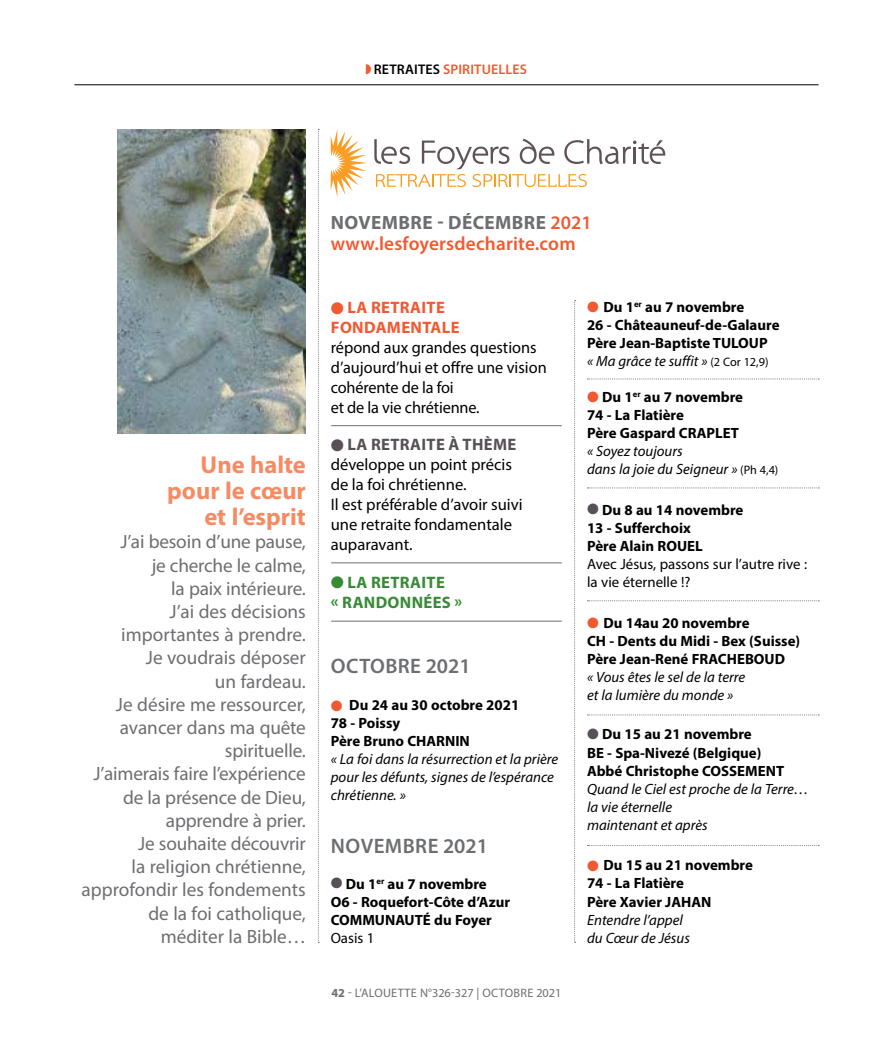
<style>
.page{position:relative;width:893px;height:1042px;background:#fff}
.page>*{position:absolute;margin:0;border:0;box-sizing:border-box;transform-origin:0 0}
.t1{font:700 24.5px/26.2px "Myriad Pro";color:#f68b63;text-align:right}
.t2{font:600 21px "Myriad Pro";letter-spacing:.02em;color:#6d6e71}
.t3{font:19.25px/23.3px "Myriad Pro";letter-spacing:-.005em;color:#6d6e71;text-align:right}
.t4{font:600 19.25px/21.9px "Myriad Pro";letter-spacing:.01em;color:#f15a31}
.t5{font:16.62px/19.9px "Myriad Pro";color:#000}
.t6{font:700 16.62px/19.9px "Myriad Pro";letter-spacing:.02em;color:#f15a31}
.t7{font:700 16.62px/19.9px "Myriad Pro";letter-spacing:.02em;color:#378b36}
.t8{font:700 14.88px/18px "Myriad Pro";color:#000}
.t9{font:italic 14.88px/18px "Myriad Pro";color:#000}
.t10{font:14.88px/18px "Myriad Pro";color:#000}
.t11{font:600 14px "Myriad Pro";letter-spacing:.01em;color:#f15a31}
.t12{font:12.25px "Myriad Pro";letter-spacing:.02em;color:#6d6e71}
.s1{color:#000}
.s2{font-weight:700;color:#6d6e71}
.s3{color:#585057}
.s4{font-weight:700;color:#585057}
.s5{color:#f15a31}
.s6{font-weight:700}
.s7{font-weight:400;font-style:italic}
.s8{font-weight:400;font-size:12.25px}
.s9{font-style:normal;font-size:12.25px}
</style>
<div class="page">
<hr style="left:74px;top:84px;width:745px;height:1px;background:#000">
<svg style="left:574px;top:300px;width:2px;height:643px"></svg>
<svg style="left:331px;top:129px;width:36px;height:68px"></svg>
<svg style="left:374px;top:139px;width:291px;height:48px"></svg>
<svg style="left:318px;top:129px;width:1px;height:814px"></svg>
<hr style="left:331px;top:562px;width:231px;height:1px;background:#6d6e71">
<hr style="left:331px;top:621px;width:231px;height:1px;background:#6d6e71">
<hr style="left:331px;top:425px;width:231px;height:1px;background:#6d6e71">
<img style="left:117px;top:129px;width:189px;height:304px">
<svg style="left:587px;top:378px;width:232px;height:1px"></svg>
<svg style="left:587px;top:487px;width:232px;height:1px"></svg>
<svg style="left:587px;top:600px;width:232px;height:1px"></svg>
<svg style="left:587px;top:714px;width:232px;height:1px"></svg>
<svg style="left:587px;top:845px;width:232px;height:1px"></svg>
<p class="t11" style="left:366px;top:61px;width:163px">◗ <span class="s1">RETRAITES</span> SPIRITUELLES</p>
<h1 class="t1" style="left:167px;top:450px;width:140px">Une halte pour le cœur et l’esprit</h1>
<p class="t3" style="left:82px;top:530px;width:226px">J’ai besoin d’une pause,<br>je cherche le calme,<br>la paix intérieure.<br>J’ai des décisions importantes à prendre.<br>Je voudrais déposer<br>un fardeau.<br>Je désire me ressourcer, avancer dans ma quête spirituelle.<br>J’aimerais faire l’expérience de la présence de Dieu, apprendre à prier.<br>Je souhaite découvrir<br>la religion chrétienne, approfondir les fondements de la foi catholique, méditer la Bible…</p>
<p class="t4" style="left:331px;top:211px;width:262px"><span class="s2">NOVEMBRE - DÉCEMBRE</span> 2021 www.lesfoyersdecharite.com</p>
<p class="t6" style="left:331px;top:297px;width:130px">● LA RETRAITE<br>FONDAMENTALE</p>
<p class="t5" style="left:331px;top:337px;width:217px">répond aux grandes questions d’aujourd’hui et offre une vision cohérente de la foi<br>et de la vie chrétienne.</p>
<p class="t5" style="left:331px;top:434px;width:193px"><span class="s3">●</span> <span class="s4">LA RETRAITE À THÈME </span>développe un point précis de la foi chrétienne.<br>Il est préférable d’avoir suivi une retraite fondamentale auparavant.</p>
<p class="t7" style="left:331px;top:571px;width:133px">● LA RETRAITE<br>« RANDONNÉES »</p>
<h2 class="t2" style="left:331px;top:653px;width:141px">OCTOBRE 2021</h2>
<p class="t8" style="left:331px;top:695px;width:190px"><span class="s5">●</span> Du 24 au 30 octobre 2021<br>78 - Poissy<br>Père Bruno CHARNIN</p>
<p class="t9" style="left:331px;top:750px;width:229px">« La foi dans la résurrection et la prière pour les défunts, signes de l’espérance chrétienne. »</p>
<h2 class="t2" style="left:331px;top:832px;width:159px">NOVEMBRE 2021</h2>
<p class="t8" style="left:331px;top:874px;width:181px"><span class="s3">●</span> Du 1<sup>er</sup> au 7 novembre<br>O6 - Roquefort-Côte d’Azur<br>COMMUNAUTÉ du Foyer</p>
<p class="t10" style="left:331px;top:928px;width:45px">Oasis 1</p>
<p class="t12" style="left:331px;top:985px;width:231px"><span class="s6">42</span> - L’ALOUETTE N°326-327 | OCTOBRE 2021</p>
<p class="t8" style="left:587px;top:297px;width:194px"><span class="s5">●</span> Du 1<sup>er</sup> au 7 novembre<br>26 - Châteauneuf-de-Galaure<br>Père Jean-Baptiste TULOUP<br><span class="s7">« Ma grâce te suffit »</span> <span class="s8">(2 Cor 12,9)</span></p>
<p class="t8" style="left:587px;top:387px;width:158px"><span class="s5">●</span> Du 1<sup>er</sup> au 7 novembre<br>74 - La Flatière<br>Père Gaspard CRAPLET</p>
<p class="t9" style="left:587px;top:442px;width:193px">« Soyez toujours<br>dans la joie du Seigneur » <span class="s9">(Ph 4,4)</span></p>
<p class="t8" style="left:587px;top:500px;width:158px"><span class="s3">●</span> Du 8 au 14 novembre<br>13 - Sufferchoix<br>Père Alain ROUEL</p>
<p class="t10" style="left:587px;top:555px;width:222px">Avec Jésus, passons sur l’autre rive : la vie éternelle !?</p>
<p class="t8" style="left:587px;top:613px;width:215px"><span class="s5">●</span> Du 14au 20 novembre<br>CH - Dents du Midi - Bex (Suisse)<br>Père Jean-René FRACHEBOUD</p>
<p class="t9" style="left:587px;top:667px;width:160px">« Vous êtes le sel de la terre et la lumière du monde »</p>
<p class="t8" style="left:587px;top:725px;width:199px"><span class="s3">●</span> Du 15 au 21 novembre<br>BE - Spa-Nivezé (Belgique)<br>Abbé Christophe COSSEMENT</p>
<p class="t9" style="left:587px;top:779px;width:223px">Quand le Ciel est proche de la Terre… la vie éternelle<br>maintenant et après</p>
<p class="t8" style="left:587px;top:856px;width:167px"><span class="s5">●</span> Du 15 au 21 novembre<br>74 - La Flatière<br>Père Xavier JAHAN</p>
<p class="t9" style="left:587px;top:910px;width:104px">Entendre l’appel du Cœur de Jésus</p>
</div>
